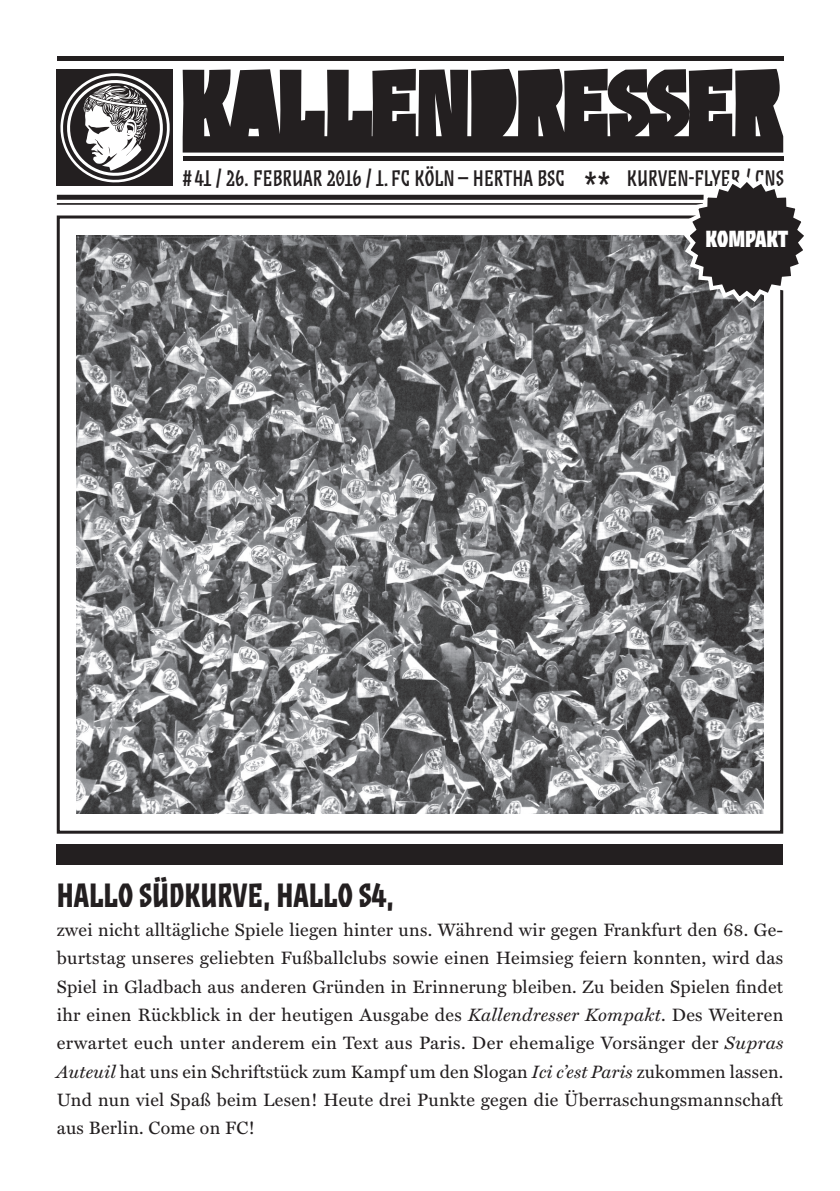
<style>
.page{position:relative;width:840px;height:1191px;background:#fff}
.page>*{position:absolute;margin:0;border:0;box-sizing:border-box;transform-origin:0 0}
.t1{font:36px "Zalamander Caps";color:#231f20}
.t2{font:600 34px "Zalamander Caps";color:#231f20}
.t3{font:700 23.6px "Zalamander Caps";color:#fff}
.t4{font:22.8px "Zalamander Caps";color:#231f20}
.t5{font:18px/28.4px "Miller Text";letter-spacing:.015em;color:#231f20;text-align:justify}
.s1{font-style:italic}
</style>
<div class="page">
<div style="left:57px;top:215px;width:725px;height:618px;border:3px solid #231f20"></div>
<img style="left:77px;top:235px;width:685px;height:578px">
<svg style="left:182px;top:69px;width:600px;height:84px;background:#494647"></svg>
<svg style="left:691px;top:109px;width:2px;height:8px"></svg>
<div style="left:57px;top:70px;width:116px;height:116px;background:#231f20"></div>
<svg style="left:60px;top:73px;width:110px;height:110px"></svg>
<hr style="left:57px;top:57px;width:725px;height:4px;background:#231f20">
<hr style="left:183px;top:156px;width:599px;height:4px;background:#231f20">
<div style="left:57px;top:195px;width:725px;height:5px;background:#231f20"></div>
<hr style="left:57px;top:203px;width:725px;height:2px;background:#231f20">
<div style="left:57px;top:845px;width:725px;height:20px;background:#231f20"></div>
<svg style="left:680px;top:182px;width:124px;height:123px"></svg>
<p class="t4" style="left:183px;top:164px;width:383px"># 41 / 26. FEBRUAR 2016 / 1. FC KÖLN – HERTHA BSC</p>
<p class="t4" style="left:626px;top:164px;width:158px">KURVEN-FLYER / CNS</p>
<h1 class="t1" style="left:584px;top:163px;width:28px">**</h1>
<h3 class="t3" style="left:705px;top:224px;width:84px">KOMPAKT</h3>
<h2 class="t2" style="left:57px;top:873px;width:338px">HALLO SÜDKURVE, HALLO S4,</h2>
<p class="t5" style="left:57px;top:915px;width:728px">zwei nicht alltägliche Spiele liegen hinter uns. Während wir gegen Frankfurt den 68. Ge&shy;burtstag unseres geliebten Fußballclubs sowie einen Heimsieg feiern konnten, wird das Spiel in Gladbach aus anderen Gründen in Erinnerung bleiben. Zu beiden Spielen findet ihr einen Rückblick in der heutigen Ausgabe des <span class="s1">Kallendresser Kompakt</span>. Des Weiteren erwartet euch unter anderem ein Text aus Paris. Der ehemalige Vorsänger der <span class="s1">Supras Auteuil</span> hat uns ein Schriftstück zum Kampf um den Slogan <span class="s1">Ici c’est Paris</span> zukommen lassen.<br>Und nun viel Spaß beim Lesen! Heute drei Punkte gegen die Überraschungsmannschaft aus Berlin. Come on FC!</p>
</div>
